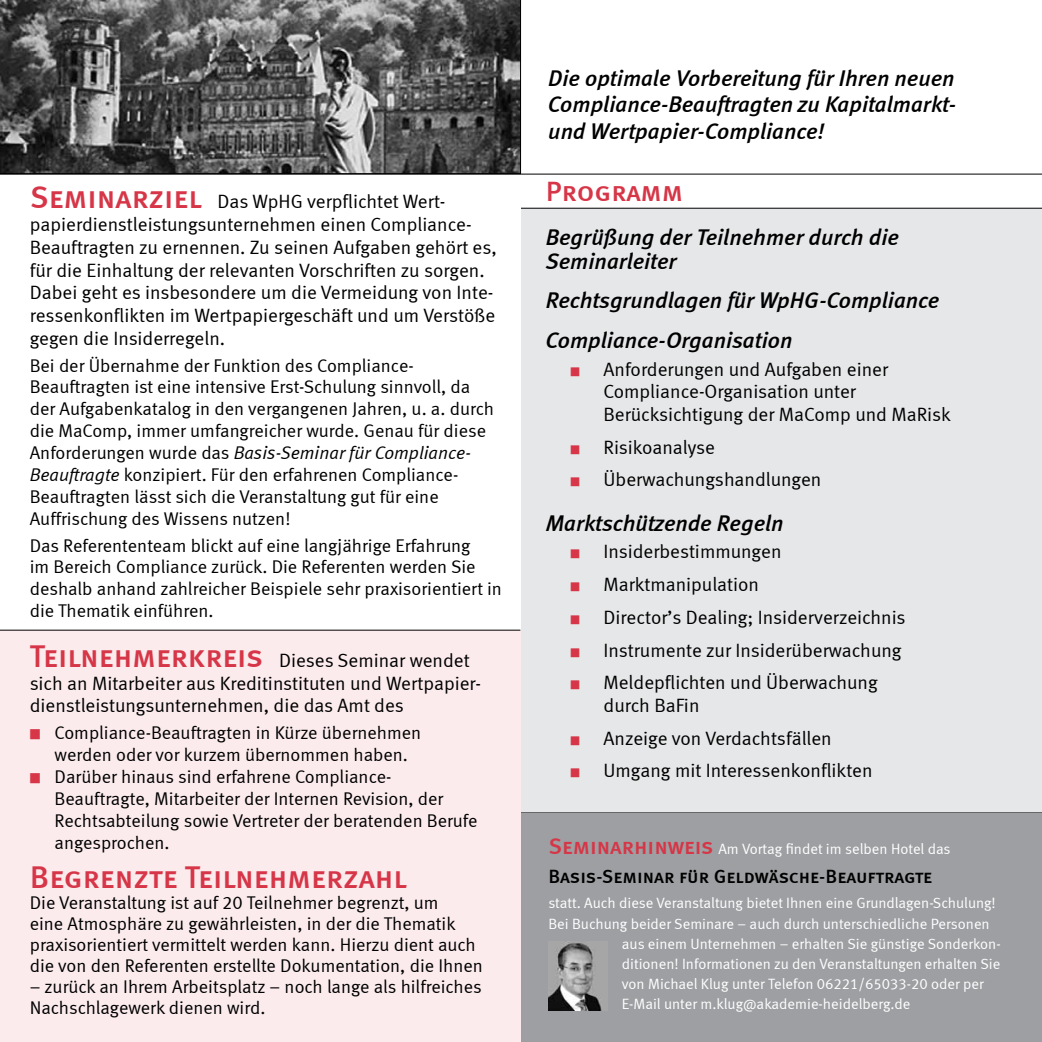
<style>
.page{position:relative;width:1042px;height:1042px;background:#fff}
.page>*{position:absolute;margin:0;border:0;box-sizing:border-box;transform-origin:0 0}
.t1{font:31.5px "Meta Medium LF Caps";color:#d63647}
.t2{font:28px "Meta Medium LF Caps";color:#d63647}
.t3{font:italic 22.75px/26.2px "Meta Medium LF";color:#000}
.t4{font:19.25px/22.8px "Meta Normal LF";color:#000}
.t5{font:19.25px "Meta Medium LF Caps";color:#000}
.t6{font:18.38px/21.9px "Meta Normal LF";color:#000}
.t7{font:14.88px "Meta Normal LF";color:#fff}
.s1{font-family:"Meta Medium LF Caps";font-size:31.5px;color:#d63647}
.s2{font-style:italic}
.s3{color:#d63647}
.s4{font-family:"Meta Medium LF Caps";font-size:22.75px;color:#d63647}
</style>
<div class="page">
<div style="left:521px;top:208px;width:521px;height:834px;background:#e6e7e8"></div>
<div style="left:0;top:630px;width:521px;height:412px;background:#fbebed"></div>
<svg style="left:0;top:0;width:521px;height:174px"></svg>
<hr style="left:0;top:174px;width:1042px;height:1px;background:#000">
<hr style="left:521px;top:208px;width:521px;height:1px;background:#000">
<hr style="left:0;top:630px;width:520px;height:1px;background:#000">
<hr style="left:521px;top:812px;width:521px;height:1px;background:#000">
<div style="left:521px;top:814px;width:521px;height:228px;background:#9d9fa2"></div>
<img style="left:548px;top:941px;width:54px;height:69px">
<p class="t4" style="left:30px;top:190px;width:468px"><span class="s1">Seminarziel</span> Das WpHG verpflichtet Wert&shy;papierdienstleistungsunternehmen einen Compliance-Beauftragten zu ernennen. Zu seinen Aufgaben gehört es, für die Einhaltung der relevanten Vorschriften zu sorgen.<br>Dabei geht es insbesondere um die Vermeidung von Inte&shy;ressenkonflikten im Wertpapiergeschäft und um Verstöße gegen die Insiderregeln.</p>
<p class="t6" style="left:30px;top:354px;width:466px">Bei der Übernahme der Funktion des Compliance-Beauftragten ist eine intensive Erst-Schulung sinnvoll, da der Aufgabenkatalog in den vergangenen Jahren, u. a. durch die MaComp, immer umfangreicher wurde. Genau für diese Anforderungen wurde das <span class="s2">Basis-Seminar für Compliance-Beauftragte</span> konzipiert. Für den erfahrenen Compliance-Beauftragten lässt sich die Veranstaltung gut für eine Auffrischung des Wissens nutzen!</p>
<p class="t6" style="left:30px;top:534px;width:474px">Das Referententeam blickt auf eine langjährige Erfahrung<br>im Bereich Compliance zurück. Die Referenten werden Sie deshalb anhand zahlreicher Beispiele sehr praxisorientiert in die Thematik einführen.</p>
<p class="t4" style="left:30px;top:648px;width:453px"><span class="s1">Teilnehmerkreis</span> Dieses Seminar wendet sich an Mitarbeiter aus Kreditinstituten und Wertpapier&shy;dienstleistungsunternehmen, die das Amt des</p>
<p class="t6" style="left:55px;top:722px;width:368px;text-indent:-25px"><span class="s3">■</span> Compliance-Beauftragten in Kürze übernehmen werden oder vor kurzem übernommen haben.</p>
<p class="t6" style="left:55px;top:765px;width:424px;text-indent:-25px"><span class="s3">■</span> Darüber hinaus sind erfahrene Compliance-Beauftragte, Mitarbeiter der Internen Revision, der Rechtsabteilung sowie Vertreter der beratenden Berufe angesprochen.</p>
<h1 class="t1" style="left:30px;top:859px;width:378px">Begrenzte Teilnehmerzahl</h1>
<p class="t6" style="left:30px;top:892px;width:455px;line-height:21px">Die Veranstaltung ist auf 20 Teilnehmer begrenzt, um<br>eine Atmosphäre zu gewährleisten, in der die Thematik praxisorientiert vermittelt werden kann. Hierzu dient auch die von den Referenten erstellte Dokumentation, die Ihnen</p>
<p class="t6" style="left:30px;top:976px;width:453px;line-height:21px">– zurück an Ihrem Arbeitsplatz – noch lange als hilfreiches<br>Nachschlagewerk dienen wird.</p>
<p class="t3" style="left:548px;top:65px;width:410px;text-align:justify">Die optimale Vorbereitung für Ihren neuen Compliance-Beauftragten zu Kapitalmarkt&shy;und Wertpapier-Compliance!</p>
<h2 class="t2" style="left:546px;top:175px;width:139px">Programm</h2>
<p class="t3" style="left:546px;top:224px;width:355px;line-height:24.5px">Begrüßung der Teilnehmer durch die<br>Seminarleiter</p>
<p class="t3" style="left:546px;top:280px;width:395px;line-height:39.4px">Rechtsgrundlagen für WpHG-Compliance<br>Compliance-Organisation</p>
<p class="t4" style="left:603px;top:357px;width:349px;text-indent:-33px"><span class="s3">■</span> Anforderungen und Aufgaben einer<br>Compliance-Organisation unter<br>Berücksichtigung der MaComp und MaRisk</p>
<p class="t4" style="left:570px;top:435px;width:146px"><span class="s3">■</span> Risikoanalyse</p>
<p class="t4" style="left:570px;top:468px;width:252px"><span class="s3">■</span> Überwachungshandlungen</p>
<p class="t3" style="left:546px;top:509px;width:239px">Marktschützende Regeln</p>
<p class="t4" style="left:570px;top:540px;width:212px"><span class="s3">■</span> Insiderbestimmungen</p>
<p class="t4" style="left:570px;top:573px;width:190px"><span class="s3">■</span> Marktmanipulation</p>
<p class="t4" style="left:570px;top:605px;width:337px"><span class="s3">■</span> Director’s Dealing; Insiderverzeichnis</p>
<p class="t4" style="left:570px;top:638px;width:332px"><span class="s3">■</span> Instrumente zur Insiderüberwachung</p>
<p class="t4" style="left:603px;top:671px;width:276px;text-indent:-33px"><span class="s3">■</span> Meldepflichten und Überwachung durch BaFin</p>
<p class="t4" style="left:570px;top:726px;width:263px"><span class="s3">■</span> Anzeige von Verdachtsfällen</p>
<p class="t4" style="left:570px;top:759px;width:303px"><span class="s3">■</span> Umgang mit Interessenkonflikten</p>
<p class="t7" style="left:548px;top:840px;width:404px"><span class="s4">Seminarhinweis</span> Am Vortag findet im selben Hotel das</p>
<p class="t5" style="left:548px;top:865px;width:385px">Basis-Seminar für Geldwäsche-Beauftragte</p>
<p class="t7" style="left:548px;top:894px;width:449px">statt. Auch diese Veranstaltung bietet Ihnen eine Grundlagen-Schulung!</p>
<p class="t7" style="left:548px;top:915px;width:443px">Bei Buchung beider Seminare – auch durch unterschiedliche Personen</p>
<p class="t7" style="left:622px;top:935px;width:380px">aus einem Unternehmen – erhalten Sie günstige Sonderkon-</p>
<p class="t7" style="left:622px;top:955px;width:380px">ditionen! Informationen zu den Veranstaltungen erhalten Sie</p>
<p class="t7" style="left:622px;top:975px;width:363px">von Michael Klug unter Telefon 06221/65033-20 oder per</p>
<p class="t7" style="left:622px;top:995px;width:290px">E-Mail unter m.klug@akademie-heidelberg.de</p>
</div>
